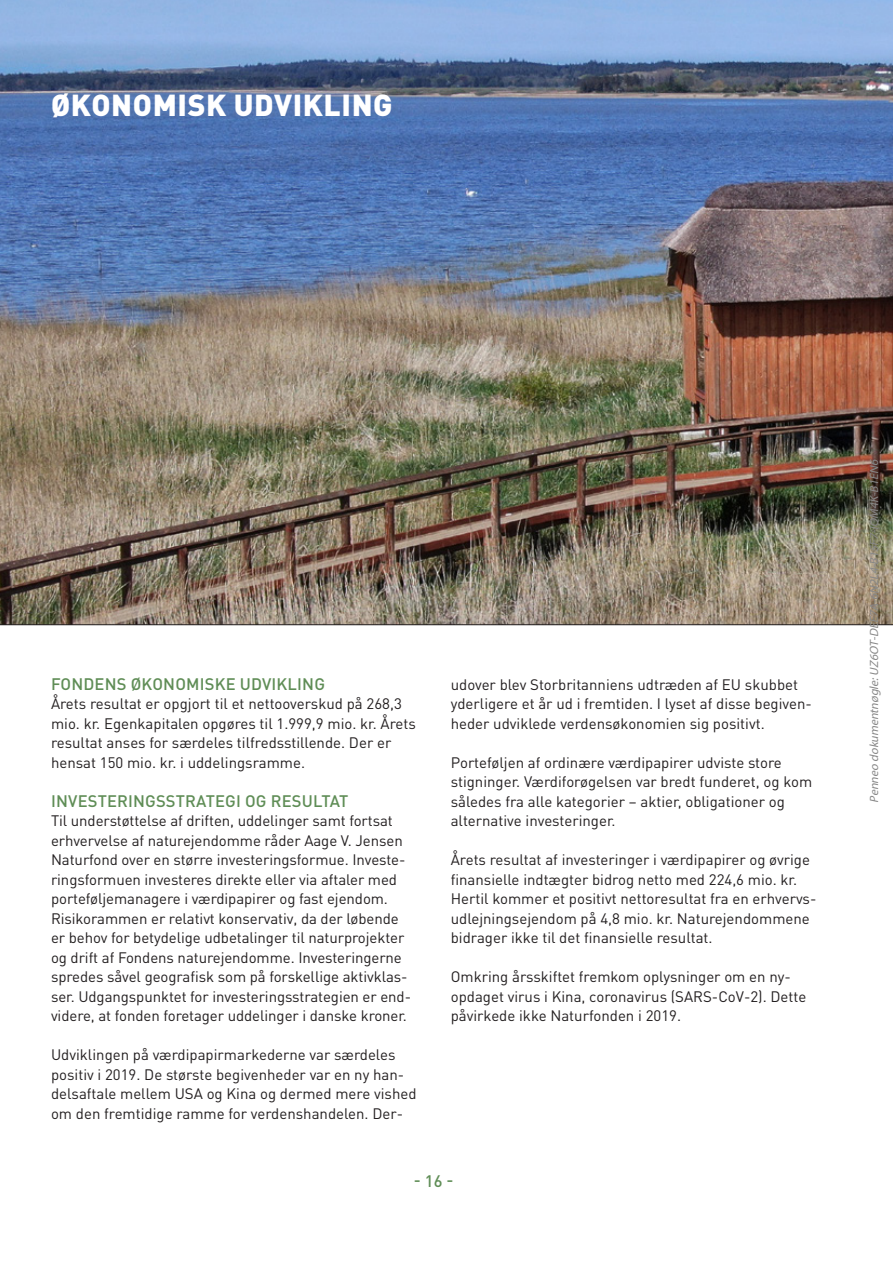
<style>
.page{position:relative;width:893px;height:1263px;background:#fff}
.page>*{position:absolute;margin:0;border:0;box-sizing:border-box;transform-origin:0 0}
.t1{font:900 30px "DINOT";letter-spacing:.02em;color:#fff}
.t2{font:500 16.5px "DINOT";letter-spacing:.01em;color:#5f8d56}
.t3{font:15px/19.5px "DINOT";color:#231f20}
.t4{font:italic 12px "Myriad Pro";color:#888}
</style>
<div class="page">
<img style="left:0;top:0;width:893px;height:625px">
<h1 class="t1" style="left:51px;top:86px;width:343px">ØKONOMISK UDVIKLING</h1>
<p class="t2" style="left:51px;top:673px;width:275px">FONDENS ØKONOMISKE UDVIKLING</p>
<p class="t3" style="left:51px;top:694px;width:366px">Årets resultat er opgjort til et nettooverskud på 268,3 mio. kr. Egenkapitalen opgøres til 1.999,9 mio. kr. Årets resultat anses for særdeles tilfredsstillende. Der er hensat 150 mio. kr. i uddelingsramme.</p>
<p class="t2" style="left:51px;top:790px;width:299px">INVESTERINGSSTRATEGI OG RESULTAT</p>
<p class="t3" style="left:51px;top:811px;width:362px">Til understøttelse af driften, uddelinger samt fortsat erhvervelse af naturejendomme råder Aage V. Jensen Naturfond over en større investeringsformue. Investe&shy;ringsformuen investeres direkte eller via aftaler med porteføljemanagere i værdipapirer og fast ejendom.<br>Risikorammen er relativt konservativ, da der løbende er behov for betydelige udbetalinger til naturprojekter og drift af Fondens naturejendomme. Investeringerne spredes såvel geografisk som på forskellige aktivklas&shy;ser. Udgangspunktet for investeringsstrategien er end&shy;videre, at fonden foretager uddelinger i danske kroner.</p>
<p class="t3" style="left:51px;top:1045px;width:367px">Udviklingen på værdipapirmarkederne var særdeles positiv i 2019. De største begivenheder var en ny han&shy;delsaftale mellem USA og Kina og dermed mere vished om den fremtidige ramme for verdenshandelen. Der-</p>
<p class="t3" style="left:451px;top:674px;width:363px">udover blev Storbritanniens udtræden af EU skubbet yderligere et år ud i fremtiden. I lyset af disse begiven&shy;heder udviklede verdensøkonomien sig positivt.</p>
<p class="t3" style="left:451px;top:752px;width:363px">Porteføljen af ordinære værdipapirer udviste store stigninger. Værdiforøgelsen var bredt funderet, og kom således fra alle kategorier – aktier, obligationer og alternative investeringer.</p>
<p class="t3" style="left:451px;top:850px;width:367px">Årets resultat af investeringer i værdipapirer og øvrige finansielle indtægter bidrog netto med 224,6 mio. kr.<br>Hertil kommer et positivt nettoresultat fra en erhvervs&shy;udlejningsejendom på 4,8 mio. kr. Naturejendommene bidrager ikke til det finansielle resultat.</p>
<p class="t3" style="left:451px;top:967px;width:357px">Omkring årsskiftet fremkom oplysninger om en ny&shy;opdaget virus i Kina, coronavirus (SARS-CoV-2). Dette påvirkede ikke Naturfonden i 2019.</p>
<p class="t2" style="left:414px;top:1170px;width:41px">- 16 -</p>
<p class="t4" style="left:869px;top:803px;width:346px;rotate:-90deg">Penneo dokumentnøgle:UZ6OT-DEE7A-6N2L4-B15F7-IQM4K-B1EN6</p>
</div>
